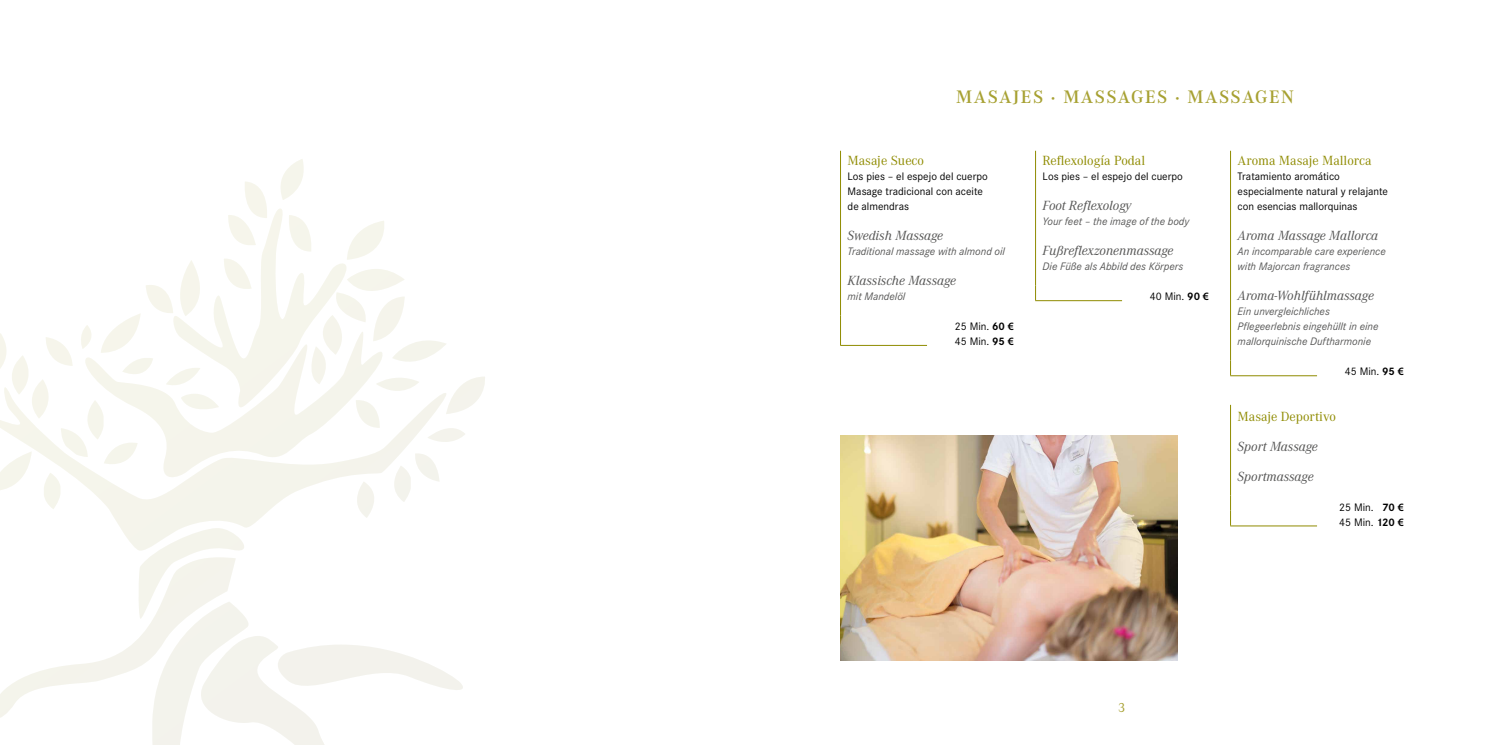
<style>
.page{position:relative;width:1489px;height:745px;background:#fff}
.page>*{position:absolute;margin:0;border:0;box-sizing:border-box;transform-origin:0 0}
.t1{font:600 18.75px "Corporate A";letter-spacing:.08em;color:#a7a132}
.t2{font:italic 13.75px/30px "Corporate A";color:#565655}
.t3{font:13.75px "Corporate A";color:#8f8b00}
.t4{font:13.75px "Corporate A";color:#a7a132}
.t5{font:italic 11.25px/15px "Corporate S";color:#565655}
.t6{font:11.25px/15px "Corporate S";color:#000}
.s1{font-weight:700}
.s2{font-family:"Myriad Pro";font-weight:600}
</style>
<div class="page">
<svg style="left:114px;top:517px;width:253px;height:10px"></svg>
<svg style="left:0;top:159px;width:485px;height:358px"></svg>
<svg style="left:0;top:527px;width:463px;height:217px"></svg>
<hr style="left:1035px;top:151px;width:1px;height:134px;background:#8f8b00">
<svg style="left:1035px;top:285px;width:1px;height:15px"></svg>
<hr style="left:1035px;top:300px;width:86px;height:1px;background:#8f8b00">
<hr style="left:840px;top:151px;width:1px;height:164px;background:#8f8b00">
<hr style="left:840px;top:315px;width:1px;height:30px;background:#8f8b00">
<hr style="left:840px;top:345px;width:87px;height:1px;background:#8f8b00">
<hr style="left:1230px;top:151px;width:1px;height:209px;background:#8f8b00">
<svg style="left:1230px;top:360px;width:1px;height:15px"></svg>
<hr style="left:1230px;top:375px;width:86px;height:1px;background:#8f8b00">
<hr style="left:1230px;top:404px;width:1px;height:91px;background:#8f8b00">
<svg style="left:1230px;top:495px;width:1px;height:30px"></svg>
<hr style="left:1230px;top:525px;width:86px;height:1px;background:#8f8b00">
<img style="left:840px;top:435px;width:337px;height:225px">
<h1 class="t1" style="left:956px;top:86px;width:339px">MASAJES MASSAGES MASSAGEN</h1>
<p class="t3" style="left:847px;top:153px;width:78px">Masaje Sueco</p>
<p class="t6" style="left:847px;top:169px;width:142px">Los pies – el espejo del cuerpo<br>Masage tradicional con aceite de almendras</p>
<p class="t2" style="left:847px;top:221px;width:97px">Swedish Massage</p>
<p class="t5" style="left:847px;top:243px;width:159px">Traditional massage with almond oil</p>
<p class="t2" style="left:847px;top:266px;width:110px">Klassische Massage</p>
<p class="t5" style="left:847px;top:288px;width:59px">mit Mandelöl</p>
<p class="t6" style="left:954px;top:319px;width:61px">25 Min. <span class="s1">60</span> <span class="s2">€<br></span>45 Min. <span class="s1">95</span> <span class="s2">€</span></p>
<p class="t3" style="left:1042px;top:153px;width:104px">Reflexología Podal</p>
<p class="t6" style="left:1042px;top:169px;width:142px">Los pies – el espejo del cuerpo</p>
<p class="t2" style="left:1042px;top:191px;width:90px">Foot Reflexology</p>
<p class="t5" style="left:1042px;top:213px;width:148px">Your feet – the image of the body</p>
<p class="t2" style="left:1042px;top:236px;width:132px">Fußreflexzonenmassage</p>
<p class="t5" style="left:1042px;top:258px;width:142px">Die Füße als Abbild des Körpers</p>
<p class="t6" style="left:1149px;top:289px;width:61px">40 Min. <span class="s1">90</span> <span class="s2">€</span></p>
<p class="t3" style="left:1237px;top:153px;width:135px">Aroma Masaje Mallorca</p>
<p class="t6" style="left:1237px;top:169px;width:152px">Tratamiento aromático especialmente natural y relajante con esencias mallorquinas</p>
<p class="t2" style="left:1237px;top:221px;width:142px">Aroma Massage Mallorca</p>
<p class="t5" style="left:1237px;top:243px;width:150px">An incomparable care experience with Majorcan fragrances</p>
<p class="t2" style="left:1237px;top:281px;width:138px">Aroma-Wohlfühlmassage</p>
<p class="t5" style="left:1237px;top:303px;width:142px">Ein unvergleichliches<br>Pflegeerlebnis eingehüllt in eine mallorquinische Duftharmonie</p>
<p class="t6" style="left:1344px;top:364px;width:61px">45 Min. <span class="s1">95</span> <span class="s2">€</span></p>
<p class="t3" style="left:1237px;top:408px;width:100px">Masaje Deportivo</p>
<p class="t2" style="left:1237px;top:431px;width:81px">Sport Massage<br>Sportmassage</p>
<p class="t6" style="left:1339px;top:499px;width:66px">25 Min. <span class="s1">70</span> <span class="s2">€<br></span>45 Min. <span class="s1">120</span> <span class="s2">€</span></p>
<p class="t4" style="left:1118px;top:699px;width:9px">3</p>
</div>
